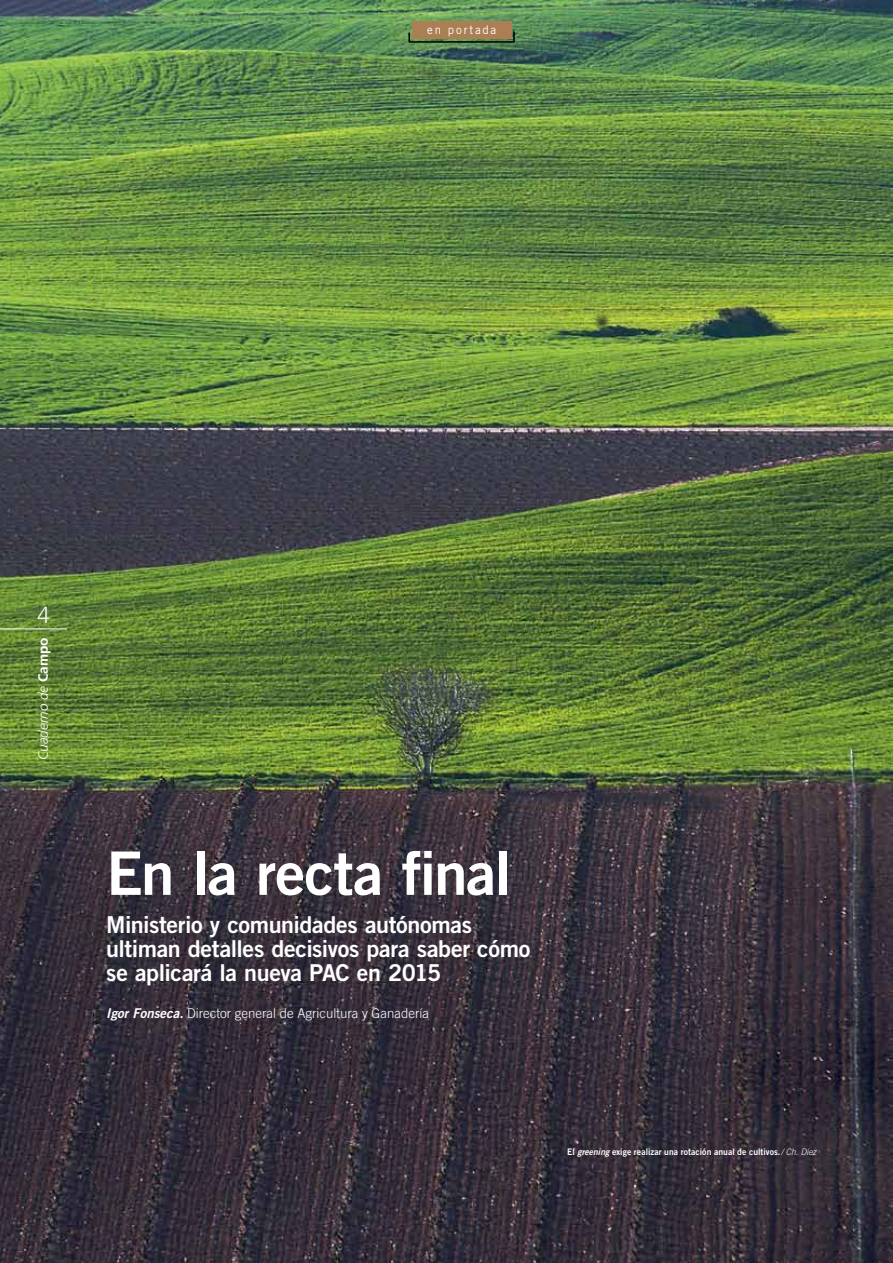
<style>
.page{position:relative;width:893px;height:1263px;background:#fff}
.page>*{position:absolute;margin:0;border:0;box-sizing:border-box;transform-origin:0 0}
.t1{font:60px "Trade Gothic Bold Two";letter-spacing:-.025em;color:#fff}
.t2{font:23.25px/24px "Trade Gothic Bold Two";letter-spacing:-.02em;color:#fff}
.t3{font:300 22.5px "Trade Gothic";color:#fff}
.t4{font:300 13.5px "Trade Gothic";color:#fff}
.t5{font:italic 300 13.5px "Frutiger";color:#fff}
.t6{font:12px "Trade Gothic";letter-spacing:.155em;color:#fff;scale:.95 1}
.t7{font:9px "Trade Gothic Bold Two";letter-spacing:.01em;color:#fff;scale:.95 1}
.s1{font-weight:700;font-style:normal}
.s2{font-family:"Trade Gothic Bold Two";font-weight:400;font-style:italic}
.s3{font-style:italic}
.s4{font-family:"Trade Gothic";font-weight:300;font-style:italic}
</style>
<div class="page">
<img style="left:0;top:0;width:893px;height:1263px">
<hr style="left:0;top:628px;width:67px;height:1px;background:#fff">
<svg style="left:408px;top:30px;width:107px;height:13px"></svg>
<div style="left:412px;top:21px;width:99px;height:18px;background:#ab7e54"></div>
<p class="t6" style="left:427px;top:23px;width:74px">en portada</p>
<p class="t3" style="left:37px;top:601px;width:14px">4</p>
<p class="t5" style="left:35px;top:760px;width:124px;rotate:-90deg">Cuaderno de <span class="s1">Campo</span></p>
<h1 class="t1" style="left:106px;top:836px;width:406px">En la recta final</h1>
<p class="t2" style="left:106px;top:912px;width:426px">Ministerio y comunidades autónomas ultiman detalles decisivos para saber cómo se aplicará la nueva PAC en 2015</p>
<p class="t4" style="left:106px;top:1005px;width:324px"><span class="s2">Igor Fonseca.</span> Director general de Agricultura y Ganadería</p>
<p class="t7" style="left:567px;top:1147px;width:264px">El <span class="s3">greening</span> exige realizar una rotación anual de cultivos.<span class="s4">/ Ch. Díez</span></p>
</div>
